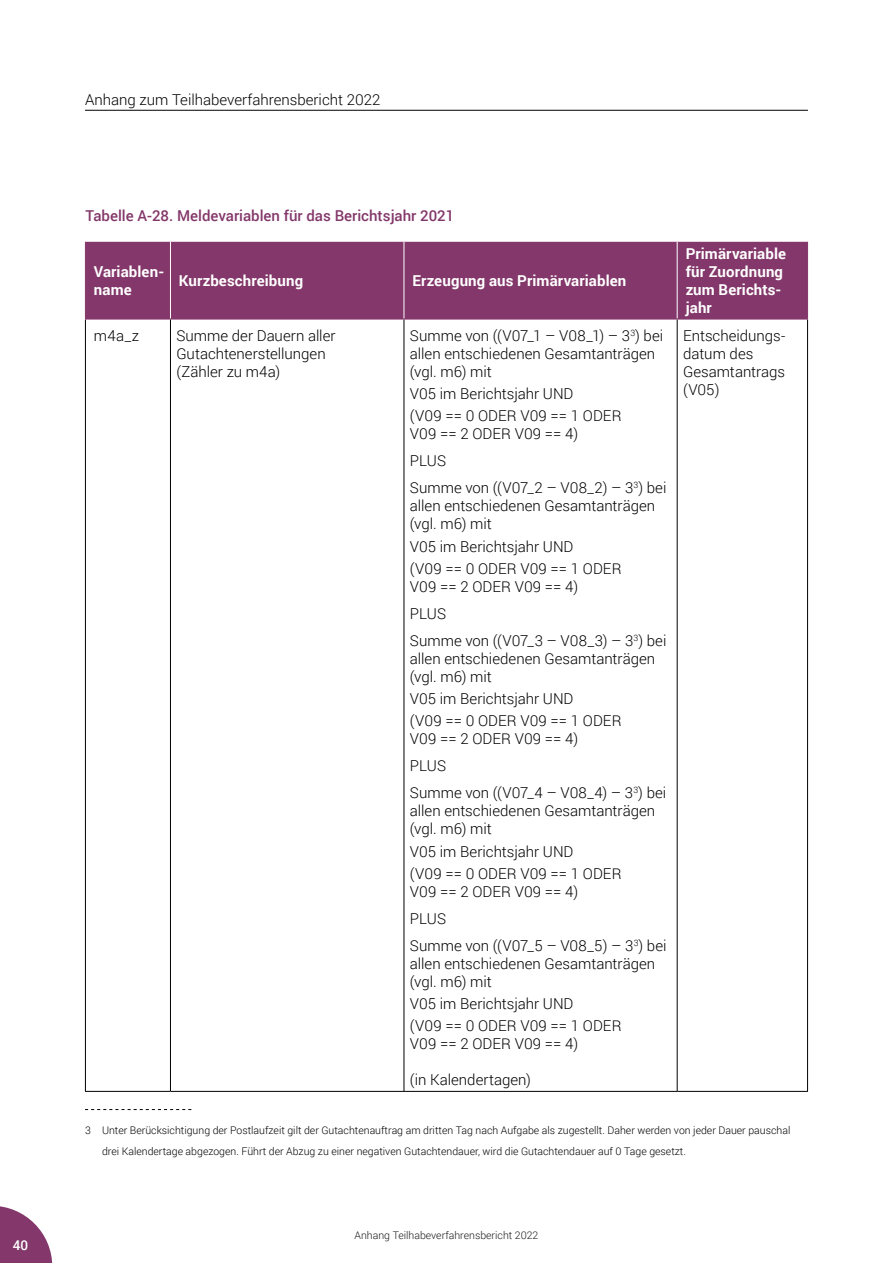
<style>
.page{position:relative;width:893px;height:1263px;background:#fff}
.page>*{position:absolute;margin:0;border:0;box-sizing:border-box;transform-origin:0 0}
.TabelleKopf{font:300 15px/18px "Roboto";color:#000}
.TabelleKopf-2{font:700 15px/18px "Roboto";letter-spacing:.01em;color:#fff}
.Tabellenbezeichnung{font:500 15px "Roboto";color:#83376a}
.Kopfzeile_11pt{font:300 15px "Roboto";color:#000}
.t1{font:500 13.5px "Roboto";color:#fff}
.Fußnote_7pt{font:300 10.5px/21px "Roboto";color:#000}
.t2{font:300 10.5px "Roboto";color:#1a1a1a}
</style>
<div class="page">
<svg style="left:0;top:1206px;width:52px;height:57px"></svg>
<hr style="left:85px;top:110px;width:723px;height:1px;background:#000">
<div style="left:86px;top:242px;width:721px;height:77px;background:#83376a"></div>
<hr style="left:85px;top:319px;width:1px;height:772px;background:#000">
<hr style="left:170px;top:319px;width:1px;height:772px;background:#000">
<hr style="left:404px;top:319px;width:1px;height:772px;background:#000">
<hr style="left:677px;top:319px;width:1px;height:772px;background:#000">
<hr style="left:807px;top:319px;width:1px;height:772px;background:#000">
<hr style="left:85px;top:1091px;width:85px;height:1px;background:#000">
<hr style="left:170px;top:1091px;width:234px;height:1px;background:#000">
<hr style="left:404px;top:1091px;width:273px;height:1px;background:#000">
<hr style="left:677px;top:1091px;width:131px;height:1px;background:#000">
<hr style="left:170px;top:242px;width:1px;height:77px;background:#fff">
<hr style="left:404px;top:242px;width:1px;height:77px;background:#fff">
<hr style="left:677px;top:242px;width:1px;height:77px;background:#fff">
<hr style="left:85px;top:242px;width:1px;height:77px;background:#83376a">
<hr style="left:807px;top:242px;width:1px;height:77px;background:#83376a">
<hr style="left:85px;top:319px;width:85px;height:1px;background:#83376a">
<hr style="left:170px;top:319px;width:234px;height:1px;background:#83376a">
<hr style="left:404px;top:319px;width:273px;height:1px;background:#83376a">
<hr style="left:677px;top:319px;width:131px;height:1px;background:#83376a">
<svg style="left:85px;top:1109px;width:106px;height:1px"></svg>
<p class="t1" style="left:13px;top:1235px;width:17px">40</p>
<p class="Kopfzeile_11pt" style="left:85px;top:89px;width:297px">Anhang zum Teilhabeverfahrensbericht 2022</p>
<p class="Tabellenbezeichnung" style="left:85px;top:205px;width:370px">Tabelle A-28. Meldevariablen für das Berichtsjahr 2021</p>
<p class="TabelleKopf-2" style="left:94px;top:262px;width:72px">Variablen&shy;name</p>
<p class="TabelleKopf-2" style="left:179px;top:271px;width:126px">Kurzbeschreibung</p>
<p class="TabelleKopf-2" style="left:412px;top:271px;width:215px">Erzeugung aus Primärvariablen</p>
<p class="TabelleKopf" style="left:94px;top:326px;width:47px">m4a_z</p>
<p class="TabelleKopf" style="left:176px;top:326px;width:161px">Summe der Dauern aller<br>Gutachtenerstellungen (Zähler zu m4a)</p>
<p class="TabelleKopf" style="left:410px;top:326px;width:255px">Summe von ((V07_1 – V08_1) – 3<sup>3</sup>) bei allen entschiedenen Gesamtanträgen (vgl. m6) mit</p>
<p class="TabelleKopf" style="left:410px;top:384px;width:165px">V05 im Berichtsjahr UND</p>
<p class="TabelleKopf" style="left:410px;top:406px;width:213px">(V09 == 0 ODER V09 == 1 ODER</p>
<p class="TabelleKopf" style="left:410px;top:424px;width:170px">V09 == 2 ODER V09 == 4)</p>
<p class="TabelleKopf" style="left:410px;top:451px;width:38px">PLUS</p>
<p class="TabelleKopf" style="left:410px;top:478px;width:258px">Summe von ((V07_2 – V08_2) – 3<sup>3</sup>) bei allen entschiedenen Gesamtanträgen (vgl. m6) mit</p>
<p class="TabelleKopf" style="left:410px;top:537px;width:165px">V05 im Berichtsjahr UND</p>
<p class="TabelleKopf" style="left:410px;top:559px;width:213px">(V09 == 0 ODER V09 == 1 ODER</p>
<p class="TabelleKopf" style="left:410px;top:577px;width:170px">V09 == 2 ODER V09 == 4)</p>
<p class="TabelleKopf" style="left:410px;top:604px;width:38px">PLUS</p>
<p class="TabelleKopf" style="left:410px;top:631px;width:258px">Summe von ((V07_3 – V08_3) – 3<sup>3</sup>) bei allen entschiedenen Gesamtanträgen (vgl. m6) mit</p>
<p class="TabelleKopf" style="left:410px;top:689px;width:165px">V05 im Berichtsjahr UND</p>
<p class="TabelleKopf" style="left:410px;top:711px;width:213px">(V09 == 0 ODER V09 == 1 ODER</p>
<p class="TabelleKopf" style="left:410px;top:729px;width:170px">V09 == 2 ODER V09 == 4)</p>
<p class="TabelleKopf" style="left:410px;top:756px;width:38px">PLUS</p>
<p class="TabelleKopf" style="left:410px;top:783px;width:258px">Summe von ((V07_4 – V08_4) – 3<sup>3</sup>) bei allen entschiedenen Gesamtanträgen (vgl. m6) mit</p>
<p class="TabelleKopf" style="left:410px;top:842px;width:165px">V05 im Berichtsjahr UND</p>
<p class="TabelleKopf" style="left:410px;top:864px;width:213px">(V09 == 0 ODER V09 == 1 ODER<br>V09 == 2 ODER V09 == 4)</p>
<p class="TabelleKopf" style="left:410px;top:909px;width:38px">PLUS</p>
<p class="TabelleKopf" style="left:410px;top:936px;width:258px">Summe von ((V07_5 – V08_5) – 3<sup>3</sup>) bei allen entschiedenen Gesamtanträgen (vgl. m6) mit</p>
<p class="TabelleKopf" style="left:410px;top:994px;width:165px">V05 im Berichtsjahr UND</p>
<p class="TabelleKopf" style="left:410px;top:1016px;width:213px">(V09 == 0 ODER V09 == 1 ODER</p>
<p class="TabelleKopf" style="left:410px;top:1034px;width:170px">V09 == 2 ODER V09 == 4)</p>
<p class="TabelleKopf" style="left:410px;top:1070px;width:122px">(in Kalendertagen)</p>
<p class="TabelleKopf-2" style="left:686px;top:244px;width:102px">Primärvariable für Zuordnung zum Berichts&shy;jahr</p>
<p class="TabelleKopf" style="left:683px;top:326px;width:104px">Entscheidungs&shy;datum des<br>Gesamtantrags (V05)</p>
<p class="Fußnote_7pt" style="left:102px;top:1119px;width:690px;text-indent:-17px">3 Unter Berücksichtigung der Postlaufzeit gilt der Gutachtenauftrag am dritten Tag nach Aufgabe als zugestellt. Daher werden von jeder Dauer pauschal drei Kalendertage abgezogen. Führt der Abzug zu einer negativen Gutachtendauer, wird die Gutachtendauer auf 0 Tage gesetzt.</p>
<p class="t2" style="left:354px;top:1228px;width:185px">Anhang Teilhabeverfahrensbericht 2022</p>
</div>
